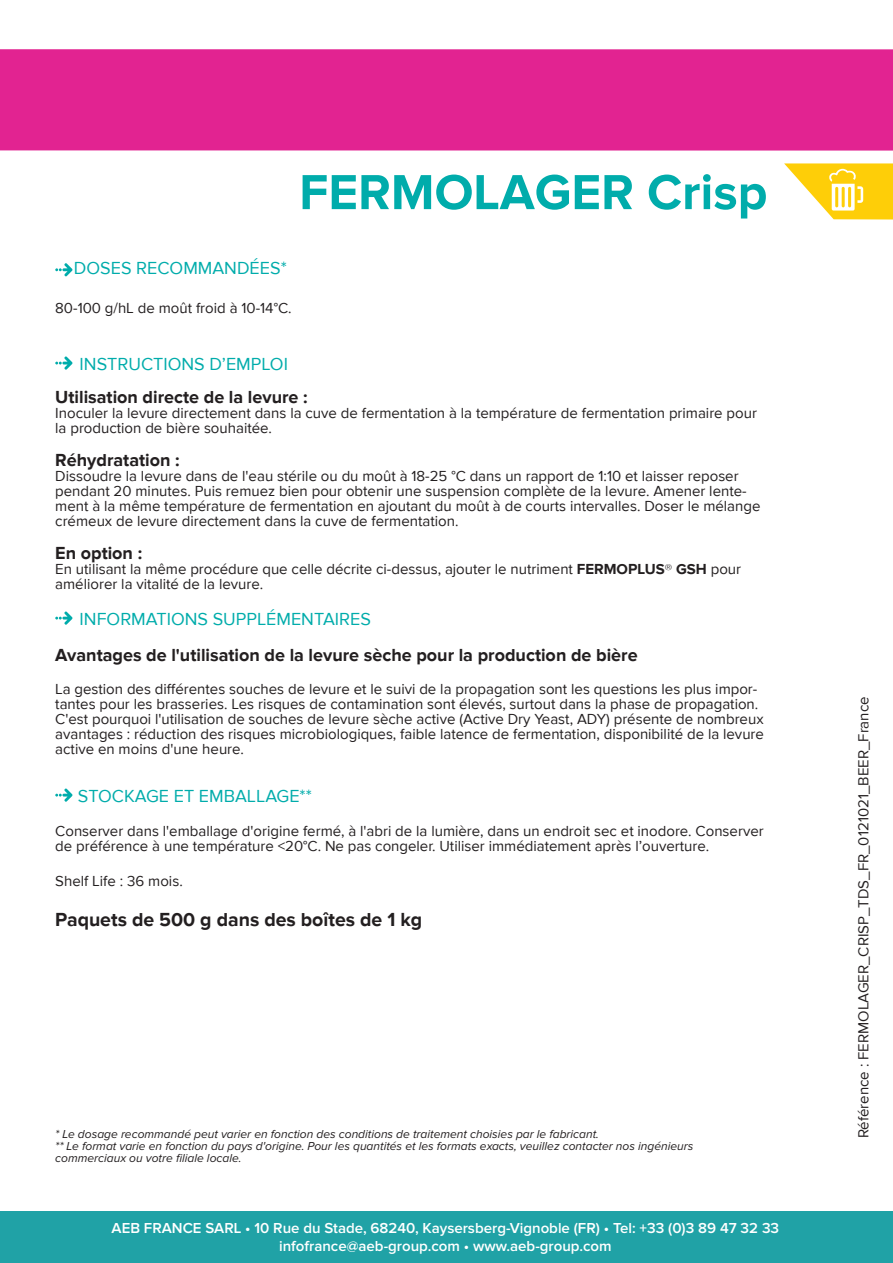
<style>
.page{position:relative;width:893px;height:1263px;background:#fff}
.page>*{position:absolute;margin:0;border:0;box-sizing:border-box;transform-origin:0 0}
.t1{font:700 51px "Proxima Nova";color:#00acab}
.t2{font:700 19.5px "Proxima Nova";color:#231f20}
.t3{font:700 18px "Proxima Nova";color:#231f20}
.t4{font:18px "Proxima Nova";color:#00acab}
.t5{font:15px/15px "Proxima Nova";color:#231f20}
.t6{font:600 15px/18px "Proxima Nova";color:#fff;text-align:center}
.t7{font:italic 12px/12px "Proxima Nova";color:#231f20}
.s1{font-weight:700}
</style>
<div class="page">
<div style="left:1px;top:1210px;width:892px;height:53px;background:#20a2a6"></div>
<div style="left:0;top:49px;width:893px;height:102px;background:#e22391"></div>
<svg style="left:784px;top:163px;width:109px;height:57px"></svg>
<svg style="left:55px;top:356px;width:17px;height:14px"></svg>
<svg style="left:55px;top:611px;width:17px;height:14px"></svg>
<svg style="left:55px;top:788px;width:17px;height:14px"></svg>
<svg style="left:55px;top:263px;width:17px;height:13px"></svg>
<h1 class="t1" style="left:299px;top:163px;width:470px">FERMOLAGER Crisp</h1>
<p class="t4" style="left:74px;top:257px;width:214px">DOSES RECOMMANDÉES*</p>
<p class="t5" style="left:55px;top:300px;width:238px">80-100 g/hL de moût froid à 10-14°C.</p>
<p class="t4" style="left:80px;top:353px;width:210px">INSTRUCTIONS D’EMPLOI</p>
<p class="t3" style="left:55px;top:386px;width:254px">Utilisation directe de la levure :</p>
<p class="t5" style="left:55px;top:405px;width:703px">Inoculer la levure directement dans la cuve de fermentation à la température de fermentation primaire pour la production de bière souhaitée.</p>
<p class="t3" style="left:55px;top:449px;width:126px">Réhydratation :</p>
<p class="t5" style="left:55px;top:468px;width:707px">Dissoudre la levure dans de l'eau stérile ou du moût à 18-25 °C dans un rapport de 1:10 et laisser reposer pendant 20 minutes. Puis remuez bien pour obtenir une suspension complète de la levure. Amener lente&shy;ment à la même température de fermentation en ajoutant du moût à de courts intervalles. Doser le mélange crémeux de levure directement dans la cuve de fermentation.</p>
<p class="t3" style="left:55px;top:542px;width:88px">En option :</p>
<p class="t5" style="left:55px;top:561px;width:687px">En utilisant la même procédure que celle décrite ci-dessus, ajouter le nutriment <span class="s1">FERMOPLUS® GSH</span> pour améliorer la vitalité de la levure.</p>
<p class="t4" style="left:80px;top:608px;width:293px">INFORMATIONS SUPPLÉMENTAIRES</p>
<p class="t3" style="left:55px;top:644px;width:584px">Avantages de l'utilisation de la levure sèche pour la production de bière</p>
<p class="t5" style="left:55px;top:681px;width:710px">La gestion des différentes souches de levure et le suivi de la propagation sont les questions les plus impor&shy;tantes pour les brasseries. Les risques de contamination sont élevés, surtout dans la phase de propagation.<br>C'est pourquoi l'utilisation de souches de levure sèche active (Active Dry Yeast, ADY) présente de nombreux avantages : réduction des risques microbiologiques, faible latence de fermentation, disponibilité de la levure active en moins d'une heure.</p>
<p class="t4" style="left:78px;top:785px;width:235px">STOCKAGE ET EMBALLAGE**</p>
<p class="t5" style="left:55px;top:824px;width:710px">Conserver dans l'emballage d'origine fermé, à l'abri de la lumière, dans un endroit sec et inodore. Conserver de préférence à une température &lt;20°C. Ne pas congeler. Utiliser immédiatement après l’ouverture.</p>
<p class="t5" style="left:55px;top:873px;width:129px">Shelf Life : 36 mois.</p>
<h2 class="t2" style="left:55px;top:908px;width:368px">Paquets de 500 g dans des boîtes de 1 kg</h2>
<p class="t7" style="left:55px;top:1128px;width:640px">* Le dosage recommandé peut varier en fonction des conditions de traitement choisies par le fabricant.<br>** Le format varie en fonction du pays d'origine. Pour les quantités et les formats exacts, veuillez contacter nos ingénieurs commerciaux ou votre filiale locale.</p>
<p class="t6" style="left:112px;top:1220px;width:669px">AEB FRANCE SARL • 10 Rue du Stade, 68240, Kaysersberg-Vignoble (FR) • Tel: +33 (0)3 89 47 32 33 infofrance@aeb-group.com • www.aeb-group.com</p>
<p class="t5" style="left:856px;top:1138px;width:443px;rotate:-90deg">Référence : FERMOLAGER_CRISP_TDS_FR_0121021_BEER_France</p>
</div>
